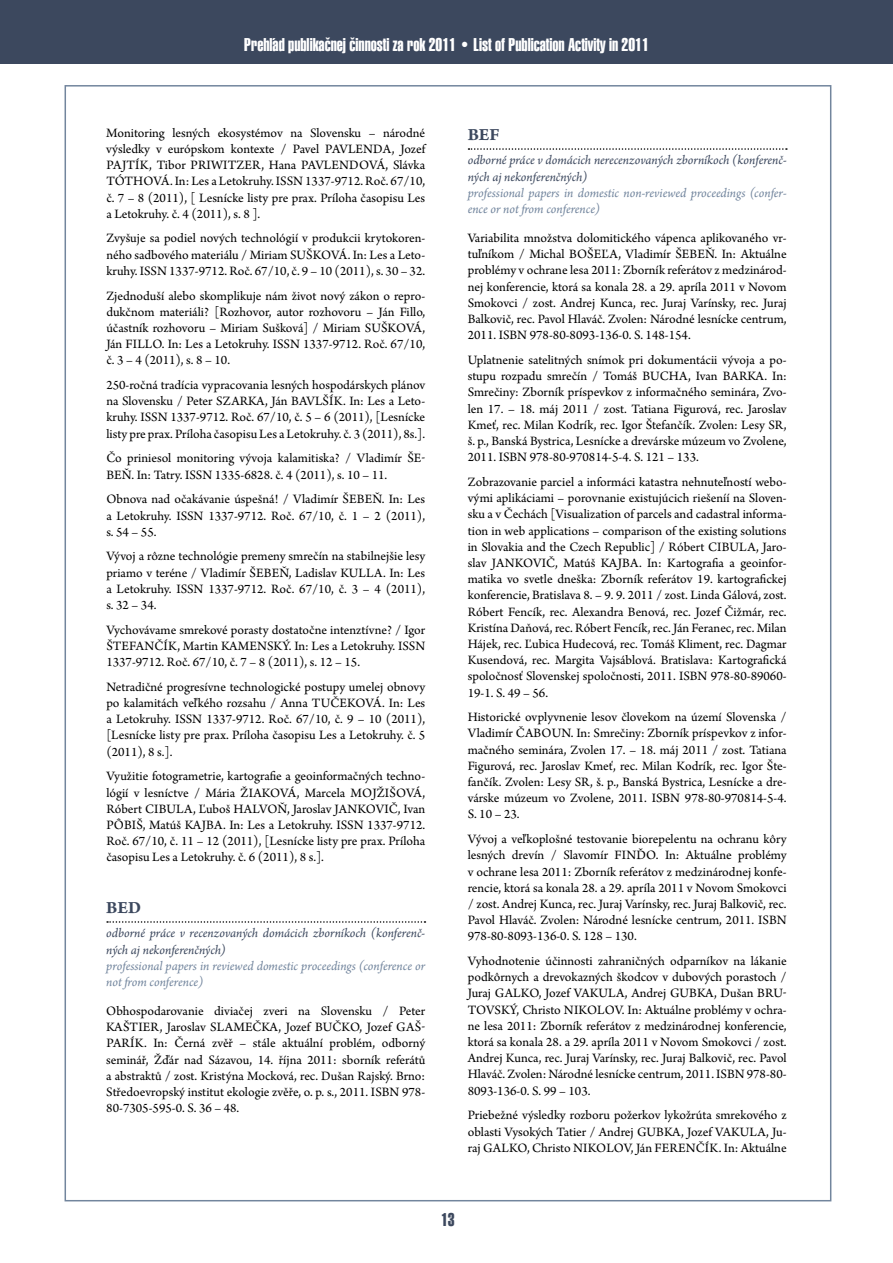
<style>
.page{position:relative;width:893px;height:1263px;background:#fff}
.page>*{position:absolute;margin:0;border:0;box-sizing:border-box;transform-origin:0 0}
.t1{font:18px "Swiss 911 AT Extra Compressed";color:#fff}
.t2{font:700 18px "Arno Pro";letter-spacing:-.005em;color:#3c485e}
.t3{font:18px "Swiss 911 AT Extra Compressed";color:#3c485e}
.t4{font:13.5px/16.2px "Arno Pro";color:#000;text-align:justify}
.t5{font:italic 13.5px/16.2px "Arno Pro";letter-spacing:-.005em;color:#72859d}
.t6{font:italic 13.5px/16.2px "Arno Pro";letter-spacing:-.005em;color:#3c485e}
</style>
<div class="page">
<div style="left:0;top:0;width:893px;height:64px;background:#3c485e"></div>
<svg style="left:107px;top:921px;width:318px;height:2px"></svg>
<svg style="left:468px;top:148px;width:319px;height:2px"></svg>
<h1 class="t1" style="left:244px;top:35px;width:406px">Prehľad publikačnej činnosti za rok 2011 • List of Publication Activity in 2011</h1>
<p class="t4" style="left:106px;top:125px;width:320px">Monitoring lesných ekosystémov na Slovensku – národné výsledky v európskom kontexte / Pavel Pavlenda</p>
<p class="t4" style="left:392px;top:141px;width:35px">, Jozef</p>
<p class="t4" style="left:106px;top:158px;width:100px">Pajtík, Tibor Priwi</p>
<p class="t4" style="left:228px;top:158px;width:91px">tzer, Hana Pavlendov</p>
<p class="t4" style="left:377px;top:158px;width:50px">á, Slávka</p>
<p class="t4" style="left:106px;top:174px;width:38px">Tóthov</p>
<p class="t4" style="left:106px;top:174px;width:320px;text-indent:55px">á. In: Les a Letokruhy. ISSN 1337-9712. Roč. 67/10, č. 7 – 8 (2011), [ Lesnícke listy pre prax. Príloha časopisu Les a Letokruhy. č. 4 (2011), s. 8 ].</p>
<p class="t4" style="left:106px;top:231px;width:320px">Zvyšuje sa podiel nových technológií v produkcii krytokoren&shy;ného sadbového materiálu / Miriam Suškov</p>
<p class="t4" style="left:106px;top:247px;width:320px;text-align:right">á. In: Les a Leto-<br>kruhy. ISSN 1337-9712. Roč. 67/10, č. 9 – 10 (2011), s. 30 – 32.</p>
<p class="t4" style="left:106px;top:288px;width:320px">Zjednoduší alebo skomplikuje nám život nový zákon o repro&shy;dukčnom materiáli? [Rozhovor, autor rozhovoru – Ján Fillo, účastník rozhovoru – Miriam Sušková] / Miriam Suškov</p>
<p class="t4" style="left:414px;top:320px;width:13px">á,</p>
<p class="t4" style="left:106px;top:337px;width:320px;text-indent:56px">. In: Les a Letokruhy. ISSN 1337-9712. Roč. 67/10, č. 3 – 4 (2011), s. 8 – 10.</p>
<p class="t4" style="left:106px;top:378px;width:320px">250-ročná tradícia vypracovania lesných hospodárskych plánov na Slovensku / Peter Szar</p>
<p class="t4" style="left:106px;top:337px;width:35px">Ján Fillo</p>
<p class="t4" style="left:106px;top:394px;width:320px;text-indent:142px">ka, Ján Bavlšík. In: Les a Leto&shy;kruhy. ISSN 1337-9712. Roč. 67/10, č. 5 – 6 (2011), [Lesnícke listy pre prax. Príloha časopisu Les a Letokruhy. č. 3 (2011), 8s.].</p>
<p class="t4" style="left:106px;top:451px;width:320px">Čo priniesol monitoring vývoja kalamitiska? / Vladimír Še&shy;beň. In: Tatry. ISSN 1335-6828. č. 4 (2011), s. 10 – 11.</p>
<p class="t4" style="left:106px;top:492px;width:245px">Obnova nad očakávanie úspešná! / Vladimír Šebe</p>
<p class="t4" style="left:106px;top:492px;width:320px;text-indent:266px">ň. In: Les a Letokruhy. ISSN 1337-9712. Roč. 67/10, č. 1 – 2 (2011), s. 54 – 55.</p>
<p class="t4" style="left:106px;top:549px;width:321px">Vývoj a rôzne technológie premeny smrečín na stabilnejšie lesy priamo v teréne / Vladimír Šebe</p>
<p class="t4" style="left:279px;top:565px;width:79px">ň, Ladislav Kulla</p>
<p class="t4" style="left:106px;top:565px;width:320px;text-indent:277px">. In: Les a Letokruhy. ISSN 1337-9712. Roč. 67/10, č. 3 – 4 (2011), s. 32 – 34.</p>
<p class="t4" style="left:106px;top:622px;width:320px">Vychovávame smrekové porasty dostatočne intenztívne? / Igor<br>Štefanč</p>
<p class="t4" style="left:163px;top:638px;width:68px">ík, Martin Kamensk</p>
<p class="t4" style="left:106px;top:638px;width:320px;text-indent:176px">ý. In: Les a Letokruhy. ISSN<br>1337-9712. Roč. 67/10, č. 7 – 8 (2011), s. 12 – 15.</p>
<p class="t4" style="left:106px;top:679px;width:321px">Netradičné progresívne technologické postupy umelej obnovy po kalamitách veľkého rozsahu / Anna Tučekov</p>
<p class="t4" style="left:106px;top:696px;width:320px;text-indent:267px">á. In: Les a Letokruhy. ISSN 1337-9712. Roč. 67/10, č. 9 – 10 (2011), [Lesnícke listy pre prax. Príloha časopisu Les a Letokruhy. č. 5 (2011), 8 s.].</p>
<p class="t4" style="left:106px;top:769px;width:320px">Využitie fotogrametrie, kartografie a geoinformačných techno&shy;lógií v lesníctve / Mária Žiakov</p>
<p class="t4" style="left:288px;top:785px;width:139px">á, Marcela Mojžišová,</p>
<p class="t4" style="left:106px;top:801px;width:57px">Róbert Cibula</p>
<p class="t4" style="left:193px;top:801px;width:61px">, Ľuboš Halvo</p>
<p class="t4" style="left:278px;top:801px;width:71px">ň, Jaroslav Jankovič</p>
<p class="t4" style="left:398px;top:801px;width:29px">, Ivan</p>
<p class="t4" style="left:106px;top:817px;width:87px">Pôbiš, Matúš Kajba</p>
<p class="t4" style="left:106px;top:817px;width:320px;text-indent:117px">. In: Les a Letokruhy. ISSN 1337-9712.<br>Roč. 67/10, č. 11 – 12 (2011), [Lesnícke listy pre prax. Príloha časopisu Les a Letokruhy. č. 6 (2011), 8 s.].</p>
<h1 class="t2" style="left:106px;top:897px;width:36px">BED</h1>
<p class="t6" style="left:106px;top:926px;width:320px">odborné práce v recenzovaných domácich zborníkoch (konferenč&shy;ných aj nekonferenčných)</p>
<p class="t5" style="left:106px;top:958px;width:320px">professional papers in reviewed domestic proceedings (conference or not from conference)</p>
<p class="t4" style="left:106px;top:1003px;width:320px">Obhospodarovanie diviačej zveri na Slovensku / Peter<br>Kaštier, Jaroslav Slameč</p>
<p class="t4" style="left:261px;top:1020px;width:72px">ka, Jozef Bučko</p>
<p class="t4" style="left:106px;top:1020px;width:321px;text-indent:253px">, Jozef Gaš&shy;parík. In: Černá zvěř – stále aktuální problém, odborný seminář, Žďár nad Sázavou, 14. října 2011: sborník referátů a abstraktů / zost. Kristýna Mocková, rec. Dušan Rajský. Brno:<br>Středoevropský institut ekologie zvěře, o. p. s., 2011. ISBN 978- 80-7305-595-0. S. 36 – 48.</p>
<h1 class="t2" style="left:468px;top:124px;width:33px">BEF</h1>
<p class="t6" style="left:468px;top:153px;width:320px">odborné práce v domácich nerecenzovaných zborníkoch (konferenč&shy;ných aj nekonferenčných)</p>
<p class="t5" style="left:468px;top:185px;width:320px">professional papers in domestic non-reviewed proceedings (confer&shy;ence or not from conference)</p>
<p class="t4" style="left:468px;top:231px;width:320px">Variabilita množstva dolomitického vápenca aplikovaného vr&shy;tuľníkom / Michal Bo šeľa, Vladimír Šebe</p>
<p class="t4" style="left:468px;top:247px;width:320px;text-indent:237px">ň. In: Aktuálne problémy v ochrane lesa 2011: Zborník referátov z medzinárod&shy;nej konferencie, ktorá sa konala 28. a 29. apríla 2011 v Novom Smokovci / zost. Andrej Kunca, rec. Juraj Varínsky, rec. Juraj Balkovič, rec. Pavol Hlaváč. Zvolen: Národné lesnícke centrum, 2011. ISBN 978-80-8093-136-0. S. 148-154.</p>
<p class="t4" style="left:468px;top:352px;width:320px">Uplatnenie satelitných snímok pri dokumentácii vývoja a po&shy;stupu rozpadu smrečín / Tomáš Bucha</p>
<p class="t4" style="left:468px;top:369px;width:320px;text-indent:220px">, Ivan Barka. In:<br>Smrečiny: Zborník príspevkov z informačného seminára, Zvo&shy;len 17. – 18. máj 2011 / zost. Tatiana Figurová, rec. Jaroslav Kmeť, rec. Milan Kodrík, rec. Igor Štefančík. Zvolen: Lesy SR, š. p., Banská Bystrica, Lesnícke a drevárske múzeum vo Zvolene, 2011. ISBN 978-80-970814-5-4. S. 121 – 133.</p>
<p class="t4" style="left:468px;top:474px;width:320px">Zobrazovanie parciel a informáci katastra nehnuteľností webo&shy;vými aplikáciami – porovnanie existujúcich riešeníí na Sloven&shy;sku a v Čechách [Visualization of parcels and cadastral informa&shy;tion in web applications – comparison of the existing solutions in Slovakia and the Czech Republic] / Róbert Cibula</p>
<p class="t4" style="left:756px;top:539px;width:32px">, Jaro-</p>
<p class="t4" style="left:468px;top:555px;width:38px">slav Jankovič</p>
<p class="t4" style="left:555px;top:555px;width:55px">, Matúš Kajba</p>
<p class="t4" style="left:468px;top:555px;width:320px;text-indent:171px">. In: Kartografia a geoinfor&shy;matika vo svetle dneška: Zborník referátov 19. kartografickej konferencie, Bratislava 8. – 9. 9. 2011 / zost. Linda Gálová, zost.<br>Róbert Fencík, rec. Alexandra Benová, rec. Jozef Čižmár, rec.<br>Kristína Daňová, rec. Róbert Fencík, rec. Ján Feranec, rec. Milan Hájek, rec. Ľubica Hudecová, rec. Tomáš Kliment, rec. Dagmar Kusendová, rec. Margita Vajsáblová. Bratislava: Kartografická spoločnosť Slovenskej spoločnosti, 2011. ISBN 978-80-89060- 19-1. S. 49 – 56.</p>
<p class="t4" style="left:468px;top:710px;width:320px">Historické ovplyvnenie lesov človekom na území Slovenska /<br>Vladimír Čaboun</p>
<p class="t4" style="left:468px;top:726px;width:320px;text-indent:103px">. In: Smrečiny: Zborník príspevkov z infor&shy;mačného seminára, Zvolen 17. – 18. máj 2011 / zost. Tatiana Figurová, rec. Jaroslav Kmeť, rec. Milan Kodrík, rec. Igor Šte&shy;fančík. Zvolen: Lesy SR, š. p., Banská Bystrica, Lesnícke a dre&shy;várske múzeum vo Zvolene, 2011. ISBN 978-80-970814-5-4.<br>S. 10 – 23.</p>
<p class="t4" style="left:468px;top:832px;width:321px">Vývoj a veľkoplošné testovanie biorepelentu na ochranu kôry lesných drevín / Slavomír Finďo. In: Aktuálne problémy v ochrane lesa 2011: Zborník referátov z medzinárodnej konfe&shy;rencie, ktorá sa konala 28. a 29. apríla 2011 v Novom Smokovci / zost. Andrej Kunca, rec. Juraj Varínsky, rec. Juraj Balkovič, rec.<br>Pavol Hlaváč. Zvolen: Národné lesnícke centrum, 2011. ISBN 978-80-8093-136-0. S. 128 – 130.</p>
<p class="t4" style="left:468px;top:954px;width:320px">Vyhodnotenie účinnosti zahraničných odparníkov na lákanie podkôrnych a drevokazných škodcov v dubových porastoch / Juraj Galko</p>
<p class="t4" style="left:539px;top:986px;width:53px">, Jozef Vakula</p>
<p class="t4" style="left:625px;top:986px;width:163px">, Andrej Gub ka, Dušan Bru-</p>
<p class="t4" style="left:468px;top:1002px;width:18px">tovsk</p>
<p class="t4" style="left:510px;top:1002px;width:74px">ý, Christo Nikolov</p>
<p class="t4" style="left:468px;top:1002px;width:320px;text-indent:154px">. In: Aktuálne problémy v ochra&shy;ne lesa 2011: Zborník referátov z medzinárodnej konferencie, ktorá sa konala 28. a 29. apríla 2011 v Novom Smokovci / zost.<br>Andrej Kunca, rec. Juraj Varínsky, rec. Juraj Balkovič, rec. Pavol Hlaváč. Zvolen: Národné lesnícke centrum, 2011. ISBN 978-80- 8093-136-0. S. 99 – 103.</p>
<p class="t4" style="left:468px;top:1108px;width:320px">Priebežné výsledky rozboru požerkov lykožrúta smrekového z oblasti Vysokých Tatier / Andrej Gub ka, Jozef Vakula</p>
<p class="t4" style="left:766px;top:1124px;width:22px">, Ju-</p>
<p class="t4" style="left:468px;top:1140px;width:35px">raj Galko</p>
<p class="t4" style="left:527px;top:1140px;width:66px">, Christo Nikolov</p>
<p class="t4" style="left:631px;top:1140px;width:41px">, Ján Ferenč</p>
<p class="t4" style="left:705px;top:1140px;width:83px">ík. In: Aktuálne</p>
<h1 class="t3" style="left:441px;top:1209px;width:15px">13</h1>
</div>
